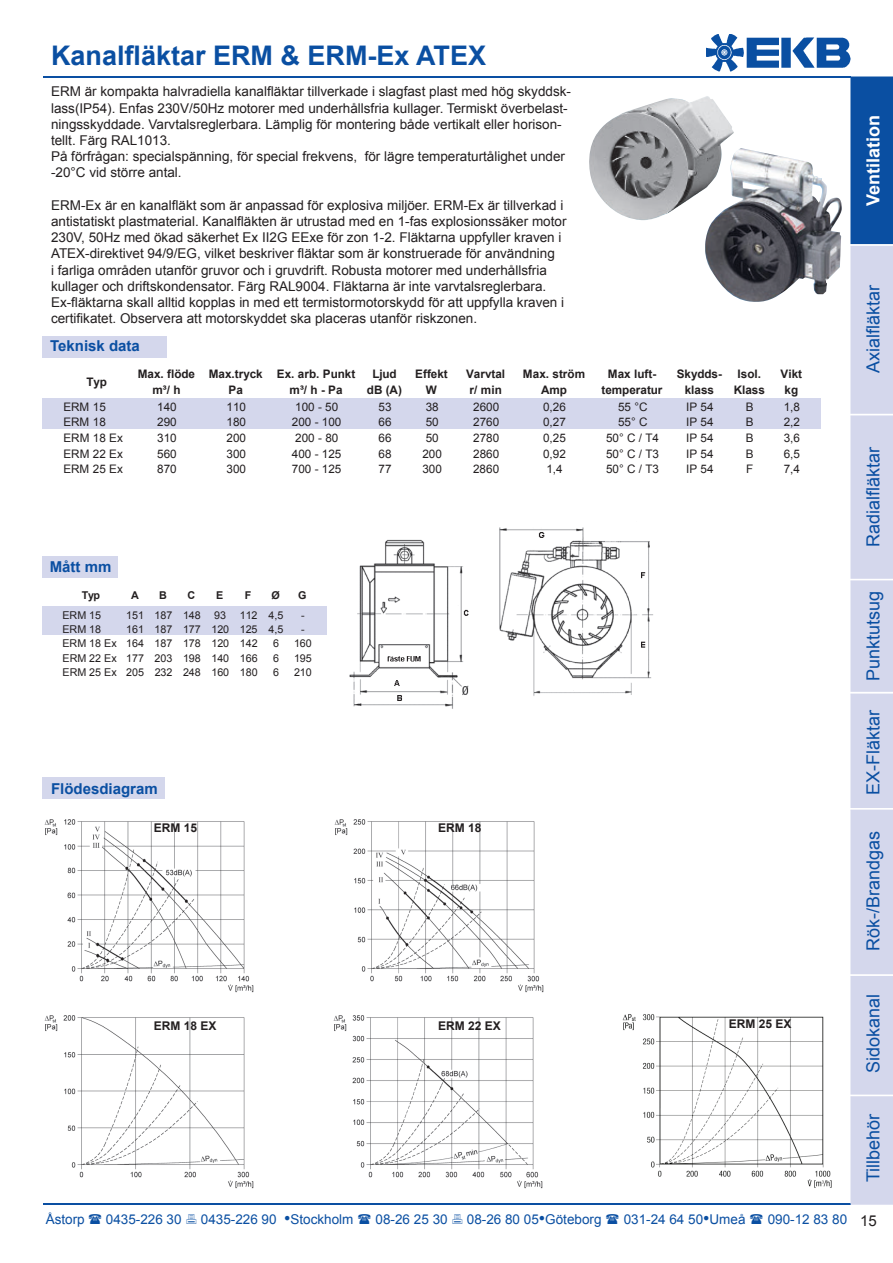
<style>
.page{position:relative;width:893px;height:1263px;background:#fff}
.page>*{position:absolute;margin:0;border:0;box-sizing:border-box;transform-origin:0 0}
.t1{font:700 27px "Arial";color:#0a4fa2}
.t2{font:18px "Arial";color:#0a4fa2}
.t3{font:700 18px "Arial";color:#fff}
.t4{font:700 15px "Arial";color:#0a4fa2}
.t5{font:15px "Arial";color:#231f20}
.t6{font:13.5px/16.2px "Arial";color:#231f20}
.t7{font:13.5px "Arial";color:#0a4fa2}
.t8{font:700 12px "Arial";color:#231f20}
.t9{font:11.7px "Arial";color:#231f20}
.t10{font:700 11.7px/15.5px "Arial";color:#231f20;text-align:center}
.t11{font:10.8px "Arial";letter-spacing:-.005em;color:#231f20}
.t12{font:700 10.8px "Arial";color:#231f20}
.s1{font-family:"Times New Roman";font-size:18px}
</style>
<div class="page">
<hr style="left:43px;top:1203px;width:807px;height:2px;background:#0a4fa2">
<img style="left:706px;top:34px;width:144px;height:37px">
<hr style="left:43px;top:77px;width:807px;height:1px;background:#0a4fa2">
<div style="left:43px;top:556px;width:75px;height:21px;background:#d4d7ec"></div>
<img style="left:589px;top:96px;width:145px;height:124px">
<img style="left:705px;top:148px;width:137px;height:154px">
<div style="left:43px;top:336px;width:124px;height:21px;background:#d4d7ec"></div>
<div style="left:43px;top:606px;width:284px;height:29px;background:#d4d7ec"></div>
<img style="left:349px;top:527px;width:304px;height:182px">
<img style="left:44px;top:819px;width:210px;height:174px">
<img style="left:334px;top:819px;width:210px;height:174px">
<img style="left:44px;top:1015px;width:210px;height:174px">
<img style="left:333px;top:1015px;width:210px;height:174px">
<img style="left:622px;top:1014px;width:210px;height:174px">
<div style="left:43px;top:777px;width:122px;height:22px;background:#d4d7ec"></div>
<div style="left:43px;top:398px;width:778px;height:31px;background:#d4d7ec"></div>
<svg style="left:850px;top:77px;width:43px;height:1128px;background:#b7c3e1"></svg>
<h1 class="t1" style="left:51px;top:38px;width:437px">Kanalfläktar ERM &amp; ERM-Ex ATEX</h1>
<p class="t6" style="left:51px;top:84px;width:521px">ERM är kompakta halvradiella kanalfläktar tillverkade i slagfast plast med hög skyddsk&shy;lass(IP54). Enfas 230V/50Hz motorer med underhållsfria kullager. Termiskt överbelast&shy;ningsskyddade. Varvtalsreglerbara. Lämplig för montering både vertikalt eller horison&shy;tellt. Färg RAL1013.<br>På förfrågan: specialspänning, för special frekvens, för lägre temperaturtålighet under -20°C vid större antal.</p>
<p class="t6" style="left:51px;top:197px;width:517px">ERM-Ex är en kanalfläkt som är anpassad för explosiva miljöer. ERM-Ex är tillverkad i antistatiskt plastmaterial. Kanalfläkten är utrustad med en 1-fas explosionssäker motor 230V, 50Hz med ökad säkerhet Ex II2G EExe för zon 1-2. Fläktarna uppfyller kraven i ATEX-direktivet 94/9/EG, vilket beskriver fläktar som är konstruerade för användning<br>i farliga områden utanför gruvor och i gruvdrift. Robusta motorer med underhållsfria kullager och driftskondensator. Färg RAL9004. Fläktarna är inte varvtalsreglerbara.<br>Ex-fläktarna skall alltid kopplas in med ett termistormotorskydd för att uppfylla kraven i certifikatet. Observera att motorskyddet ska placeras utanför riskzonen.</p>
<p class="t4" style="left:50px;top:336px;width:91px">Teknisk data</p>
<p class="t10" style="left:87px;top:374px;width:22px">Typ</p>
<p class="t10" style="left:138px;top:367px;width:59px">Max. flöde m³/ h</p>
<p class="t10" style="left:209px;top:367px;width:56px">Max.tryck<br>Pa</p>
<p class="t10" style="left:277px;top:367px;width:80px">Ex. arb. Punkt m³/ h - Pa</p>
<p class="t10" style="left:780px;top:367px;width:23px">Vikt kg</p>
<p class="t10" style="left:367px;top:367px;width:36px">Ljud dB (A)</p>
<p class="t10" style="left:415px;top:367px;width:34px">Effekt<br>W</p>
<p class="t10" style="left:466px;top:367px;width:41px">Varvtal r/ min</p>
<p class="t10" style="left:523px;top:367px;width:64px">Max. ström<br>Amp</p>
<p class="t10" style="left:677px;top:367px;width:47px">Skydds&shy;klass</p>
<p class="t10" style="left:601px;top:367px;width:63px">Max luft&shy;temperatur</p>
<p class="t10" style="left:734px;top:367px;width:33px">Isol.<br>Klass</p>
<p class="t9" style="left:63px;top:399px;width:44px">ERM 15</p>
<p class="t9" style="left:157px;top:399px;width:21px">140</p>
<p class="t9" style="left:227px;top:399px;width:21px">110</p>
<p class="t9" style="left:295px;top:399px;width:45px">100 - 50</p>
<p class="t9" style="left:378px;top:399px;width:15px">53</p>
<p class="t9" style="left:426px;top:399px;width:15px">38</p>
<p class="t9" style="left:473px;top:399px;width:28px">2600</p>
<p class="t9" style="left:543px;top:399px;width:24px">0,26</p>
<p class="t9" style="left:618px;top:399px;width:31px">55 °C</p>
<p class="t9" style="left:686px;top:399px;width:29px">IP 54</p>
<p class="t9" style="left:746px;top:399px;width:9px">B</p>
<p class="t9" style="left:784px;top:399px;width:18px">1,8</p>
<p class="t9" style="left:63px;top:414px;width:44px">ERM 18</p>
<p class="t9" style="left:157px;top:414px;width:21px">290</p>
<p class="t9" style="left:227px;top:414px;width:21px">180</p>
<p class="t9" style="left:292px;top:414px;width:51px">200 - 100</p>
<p class="t9" style="left:378px;top:414px;width:15px">66</p>
<p class="t9" style="left:426px;top:414px;width:15px">50</p>
<p class="t9" style="left:473px;top:414px;width:28px">2760</p>
<p class="t9" style="left:543px;top:414px;width:24px">0,27</p>
<p class="t9" style="left:618px;top:414px;width:31px">55° C</p>
<p class="t9" style="left:686px;top:414px;width:29px">IP 54</p>
<p class="t9" style="left:746px;top:414px;width:9px">B</p>
<p class="t9" style="left:784px;top:414px;width:18px">2,2</p>
<p class="t9" style="left:63px;top:430px;width:61px">ERM 18 Ex</p>
<p class="t9" style="left:157px;top:430px;width:21px">310</p>
<p class="t9" style="left:227px;top:430px;width:21px">200</p>
<p class="t9" style="left:295px;top:430px;width:45px">200 - 80</p>
<p class="t9" style="left:378px;top:430px;width:15px">66</p>
<p class="t9" style="left:426px;top:430px;width:15px">50</p>
<p class="t9" style="left:473px;top:430px;width:28px">2780</p>
<p class="t9" style="left:543px;top:430px;width:24px">0,25</p>
<p class="t9" style="left:606px;top:430px;width:55px">50° C / T4</p>
<p class="t9" style="left:686px;top:430px;width:29px">IP 54</p>
<p class="t9" style="left:746px;top:430px;width:9px">B</p>
<p class="t9" style="left:784px;top:430px;width:18px">3,6</p>
<p class="t9" style="left:63px;top:446px;width:61px">ERM 22 Ex</p>
<p class="t9" style="left:157px;top:446px;width:21px">560</p>
<p class="t9" style="left:227px;top:446px;width:21px">300</p>
<p class="t9" style="left:292px;top:446px;width:51px">400 - 125</p>
<p class="t9" style="left:378px;top:446px;width:15px">68</p>
<p class="t9" style="left:422px;top:446px;width:21px">200</p>
<p class="t9" style="left:473px;top:446px;width:28px">2860</p>
<p class="t9" style="left:543px;top:446px;width:24px">0,92</p>
<p class="t9" style="left:606px;top:446px;width:55px">50° C / T3</p>
<p class="t9" style="left:686px;top:446px;width:29px">IP 54</p>
<p class="t9" style="left:746px;top:446px;width:9px">B</p>
<p class="t9" style="left:784px;top:446px;width:18px">6,5</p>
<p class="t9" style="left:63px;top:461px;width:61px">ERM 25 Ex</p>
<p class="t9" style="left:157px;top:461px;width:21px">870</p>
<p class="t9" style="left:227px;top:461px;width:21px">300</p>
<p class="t9" style="left:292px;top:461px;width:51px">700 - 125</p>
<p class="t9" style="left:378px;top:461px;width:15px">77</p>
<p class="t9" style="left:422px;top:461px;width:21px">300</p>
<p class="t9" style="left:473px;top:461px;width:28px">2860</p>
<p class="t9" style="left:546px;top:461px;width:18px">1,4</p>
<p class="t9" style="left:606px;top:461px;width:55px">50° C / T3</p>
<p class="t9" style="left:686px;top:461px;width:29px">IP 54</p>
<p class="t9" style="left:746px;top:461px;width:9px">F</p>
<p class="t9" style="left:784px;top:461px;width:18px">7,4</p>
<p class="t4" style="left:50px;top:557px;width:63px">Mått mm</p>
<p class="t12" style="left:82px;top:588px;width:20px">Typ</p>
<p class="t12" style="left:131px;top:588px;width:9px">A</p>
<p class="t12" style="left:159px;top:588px;width:9px">B</p>
<p class="t12" style="left:188px;top:588px;width:9px">C</p>
<p class="t12" style="left:216px;top:588px;width:9px">E</p>
<p class="t12" style="left:245px;top:588px;width:8px">F</p>
<p class="t12" style="left:271px;top:588px;width:10px">Ø</p>
<p class="t12" style="left:298px;top:588px;width:10px">G</p>
<p class="t11" style="left:62px;top:608px;width:40px">ERM 15</p>
<p class="t11" style="left:126px;top:608px;width:101px">151 187 148 93</p>
<p class="t11" style="left:240px;top:608px;width:45px">112 4,5</p>
<p class="t11" style="left:301px;top:608px;width:5px">-</p>
<p class="t11" style="left:62px;top:622px;width:40px">ERM 18</p>
<p class="t11" style="left:126px;top:622px;width:159px">161 187 177 120 125 4,5</p>
<p class="t11" style="left:301px;top:622px;width:5px">-</p>
<p class="t11" style="left:62px;top:637px;width:197px">ERM 18 Ex 164 187 178 120 142</p>
<p class="t11" style="left:273px;top:637px;width:7px">6</p>
<p class="t11" style="left:294px;top:637px;width:19px">160</p>
<p class="t11" style="left:62px;top:651px;width:197px">ERM 22 Ex 177 203 198 140 166</p>
<p class="t11" style="left:273px;top:651px;width:7px">6</p>
<p class="t11" style="left:294px;top:651px;width:19px">195</p>
<p class="t11" style="left:62px;top:665px;width:197px">ERM 25 Ex 205 232 248 160 180</p>
<p class="t11" style="left:273px;top:665px;width:7px">6</p>
<p class="t11" style="left:294px;top:665px;width:19px">210</p>
<p class="t4" style="left:51px;top:779px;width:108px">Flödesdiagram</p>
<p class="t8" style="left:154px;top:819px;width:45px">ERM 15</p>
<p class="t8" style="left:438px;top:819px;width:45px">ERM 18</p>
<h2 class="t3" style="left:861px;top:206px;width:93px;rotate:-90deg">Ventilation</h2>
<h2 class="t2" style="left:861px;top:373px;width:90px;rotate:-90deg">Axialfläktar</h2>
<h2 class="t2" style="left:861px;top:547px;width:102px;rotate:-90deg">Radialfläktar</h2>
<h2 class="t2" style="left:861px;top:681px;width:92px;rotate:-90deg">Punktutsug</h2>
<h2 class="t2" style="left:861px;top:795px;width:87px;rotate:-90deg">EX-Fläktar</h2>
<h2 class="t2" style="left:861px;top:951px;width:122px;rotate:-90deg">Rök-/Brandgas</h2>
<p class="t8" style="left:154px;top:1017px;width:64px">ERM 18 EX</p>
<p class="t8" style="left:438px;top:1017px;width:64px">ERM 22 EX</p>
<p class="t8" style="left:729px;top:1016px;width:64px">ERM 25 EX</p>
<h2 class="t2" style="left:861px;top:1073px;width:81px;rotate:-90deg">Sidokanal</h2>
<p class="t7" style="left:46px;top:1210px;width:41px">Åstorp</p>
<p class="t7" style="left:106px;top:1210px;width:77px">0435-226 30</p>
<p class="t7" style="left:201px;top:1210px;width:154px">0435-226 90 <span class="s1">•</span>Stockholm</p>
<p class="t7" style="left:376px;top:1210px;width:74px">08-26 25 30</p>
<p class="t7" style="left:467px;top:1210px;width:136px">08-26 80 05<span class="s1">•</span>Göteborg</p>
<p class="t7" style="left:624px;top:1210px;width:123px">031-24 64 50<span class="s1">•</span>Umeå</p>
<p class="t7" style="left:768px;top:1210px;width:81px">090-12 83 80</p>
<h2 class="t2" style="left:861px;top:1182px;width:70px;rotate:-90deg">Tillbehör</h2>
<p class="t5" style="left:860px;top:1211px;width:18px">15</p>
</div>
